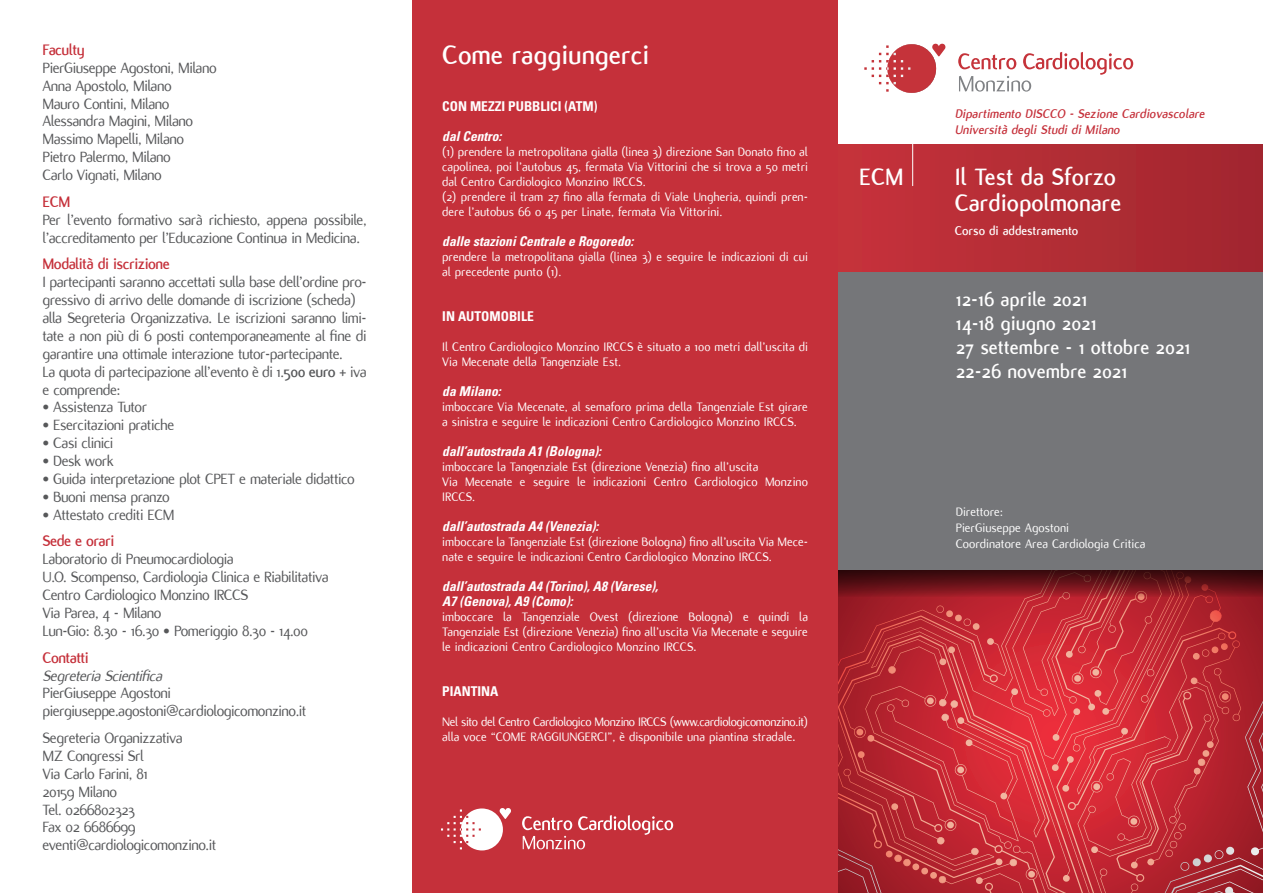
<style>
.page{position:relative;width:1263px;height:893px;background:#fff}
.page>*{position:absolute;margin:0;border:0;box-sizing:border-box;transform-origin:0 0}
.t1{font:700 28.5px "Flux";color:#fff}
.t2{font:700 25.5px/25.5px "Flux";color:#fff}
.t3{font:700 21px/24px "Flux";color:#fff}
.t4{font:16.35px/17.9px "Flux";letter-spacing:-.03em;color:#57585a}
.t5{font:700 16.35px "Flux";letter-spacing:-.03em;color:#c5303a}
.t6{font:italic 16.35px "Flux";letter-spacing:-.03em;color:#57585a}
.t7{font:13.5px/15px "Flux";color:#fff}
.t8{font:italic 700 condensed 13.5px/15px "Univers";color:#fff}
.t9{font:13.5px/15px "Flux";letter-spacing:-.03em;color:#fff}
.t10{font:italic 700 13.5px/16.2px "Flux";color:#c5303a}
.t11{font:700 condensed 13.5px "Univers";color:#fff}
.t12{font:700 13.5px "Flux";color:#fff}
.s1{font-weight:700}
.s2{font-family:"Univers";font-stretch:condensed}
</style>
<div class="page">
<div style="left:838px;top:145px;width:425px;height:131px;background:linear-gradient(to right,#c6333b,#a0262f)"></div>
<svg style="left:838px;top:597px;width:425px;height:296px;background:#c33039"></svg>
<svg style="left:838px;top:570px;width:425px;height:27px;background:#671319"></svg>
<div style="left:838px;top:272px;width:425px;height:298px;background:#757679"></div>
<div style="left:412px;top:0;width:426px;height:893px;background:#c5303a"></div>
<svg style="left:958px;top:52px;width:175px;height:40px"></svg>
<svg style="left:864px;top:44px;width:82px;height:49px"></svg>
<svg style="left:522px;top:815px;width:151px;height:34px"></svg>
<svg style="left:441px;top:808px;width:70px;height:42px"></svg>
<hr style="left:912px;top:142px;width:1px;height:44px;background:#fff">
<p class="t5" style="left:43px;top:41px;width:44px">Faculty</p>
<p class="t4" style="left:43px;top:59px;width:176px">PierGiuseppe Agostoni, Milano<br>Anna Apostolo, Milano<br>Mauro Contini, Milano<br>Alessandra Magini, Milano<br>Massimo Mapelli, Milano<br>Pietro Palermo, Milano<br>Carlo Vignati, Milano</p>
<p class="t5" style="left:43px;top:193px;width:29px">ECM</p>
<p class="t4" style="left:43px;top:211px;width:326px">Per l’evento formativo sarà richiesto, appena possibile, l’accreditamento per l’Educazione Continua in Medicina.</p>
<p class="t5" style="left:43px;top:255px;width:129px">Modalità di iscrizione</p>
<p class="t4" style="left:43px;top:273px;width:326px">I partecipanti saranno accettati sulla base dell’ordine pro&shy;gressivo di arrivo delle domande di iscrizione (scheda) alla Segreteria Organizzativa. Le iscrizioni saranno limi&shy;tate a non più di 6 posti contemporaneamente al fine di garantire una ottimale interazione tutor-partecipante.<br>La quota di partecipazione all’evento è di 1.<span class="s1">500 euro</span> + iva e comprende:</p>
<p class="t4" style="left:43px;top:399px;width:106px">• Assistenza Tutor</p>
<p class="t4" style="left:43px;top:416px;width:133px">• Esercitazioni pratiche</p>
<p class="t4" style="left:43px;top:434px;width:72px">• Casi clinici</p>
<p class="t4" style="left:43px;top:452px;width:73px">• Desk work</p>
<p class="t4" style="left:43px;top:470px;width:314px">• Guida interpretazione plot CPET e materiale didattico</p>
<p class="t4" style="left:43px;top:488px;width:129px">• Buoni mensa pranzo</p>
<p class="t4" style="left:43px;top:506px;width:133px">• Attestato crediti ECM</p>
<p class="t5" style="left:43px;top:532px;width:73px">Sede e orari</p>
<p class="t4" style="left:43px;top:550px;width:288px">Laboratorio di Pneumocardiologia<br>U.O. Scompenso, Cardiologia Clinica e Riabilitativa Centro Cardiologico Monzino IRCCS<br>Via Parea, 4 - Milano<br>Lun-Gio: 8.30 - 16.30 • Pomeriggio 8.30 - 14.00</p>
<p class="t5" style="left:43px;top:648px;width:48px">Contatti</p>
<p class="t6" style="left:43px;top:666px;width:121px">Segreteria Scientifica</p>
<p class="t4" style="left:43px;top:684px;width:265px">PierGiuseppe Agostoni piergiuseppe.agostoni@cardiologicomonzino.it</p>
<p class="t4" style="left:43px;top:729px;width:175px">Segreteria Organizzativa<br>MZ Congressi Srl<br>Via Carlo Farini, 81<br>20159 Milano<br>Tel. 0266802323<br>Fax 02 6686699 eventi@cardiologicomonzino.it</p>
<h1 class="t1" style="left:442px;top:39px;width:209px">Come raggiungerci</h1>
<p class="t11" style="left:442px;top:98px;width:157px">CON MEZZI PUBBLICI (ATM)</p>
<p class="t8" style="left:442px;top:128px;width:61px">dal Centro:</p>
<p class="t7" style="left:442px;top:144px;width:367px">(1) prendere la metropolitana gialla (linea 3) direzione San Donato fino al capolinea, poi l’autobus 45, fermata Via Vittorini che si trova a 50 metri dal Centro Cardiologico Monzino IRCCS.<br>(2) prendere il tram 27 fino alla fermata di Viale Ungheria, quindi pren&shy;dere l’autobus 66 o 45 per Linate, fermata Via Vittorini.</p>
<p class="t8" style="left:442px;top:233px;width:193px">dalle stazioni Centrale e Rogoredo:</p>
<p class="t7" style="left:442px;top:249px;width:367px">prendere la metropolitana gialla (linea 3) e seguire le indicazioni di cui al precedente punto (1).</p>
<p class="t11" style="left:442px;top:308px;width:93px">IN AUTOMOBILE</p>
<p class="t7" style="left:442px;top:339px;width:367px">Il Centro Cardiologico Monzino IRCCS è situato a 100 metri dall’uscita di<br>Via Mecenate della Tangenziale Est.</p>
<p class="t8" style="left:442px;top:383px;width:60px">da Milano:</p>
<p class="t7" style="left:442px;top:399px;width:367px">imboccare Via Mecenate, al semaforo prima della Tangenziale Est girare a sinistra e seguire le indicazioni Centro Cardiologico Monzino IRCCS.</p>
<p class="t8" style="left:442px;top:443px;width:160px">dall’autostrada A1 (Bologna):</p>
<p class="t7" style="left:442px;top:459px;width:367px">imboccare la Tangenziale Est (direzione Venezia) fino all’uscita<br>Via Mecenate e seguire le indicazioni Centro Cardiologico Monzino<br>IRCCS.</p>
<p class="t8" style="left:442px;top:518px;width:158px">dall’autostrada A4 (Venezia):</p>
<p class="t7" style="left:442px;top:534px;width:367px">imboccare la Tangenziale Est (direzione Bologna) fino all’uscita Via Mece&shy;nate e seguire le indicazioni Centro Cardiologico Monzino IRCCS.</p>
<p class="t8" style="left:442px;top:578px;width:217px">dall’autostrada A4 (Torino), A8 (Varese),<br>A7 (Genova), A9 (Como):</p>
<p class="t7" style="left:442px;top:609px;width:367px;text-align:justify">imboccare la Tangenziale Ovest (direzione Bologna) e quindi la Tangenziale Est (direzione Venezia) fino all’uscita Via Mecenate e seguire le indicazioni Centro Cardiologico Monzino IRCCS<span class="s2">.</span></p>
<p class="t11" style="left:442px;top:683px;width:58px">PIANTINA</p>
<p class="t9" style="left:442px;top:714px;width:367px">Nel sito del Centro Cardiologico Monzino IRCCS (www.cardiologicomonzino.it) alla voce “COME RAGGIUNGERCI”, è disponibile una piantina stradale<span class="s2">.</span></p>
<h2 class="t2" style="left:859px;top:165px;width:46px">ECM</h2>
<p class="t10" style="left:955px;top:105px;width:254px">Dipartimento DISCCO - Sezione Cardiovascolare<br>Università degli Studi di Milano</p>
<h2 class="t2" style="left:955px;top:165px;width:168px">Il Test da Sforzo<br>Cardiopolmonare</h2>
<p class="t12" style="left:955px;top:223px;width:125px">Corso di addestramento</p>
<p class="t3" style="left:956px;top:287px;width:236px">12-16 aprile 2021<br>14-18 giugno 2021<br>27 settembre - 1 ottobre 2021<br>22-26 novembre 2021</p>
<p class="t7" style="left:956px;top:503px;width:191px;line-height:16.2px">Direttore:<br>PierGiuseppe Agostoni<br>Coordinatore Area Cardiologia Critica</p>
</div>
